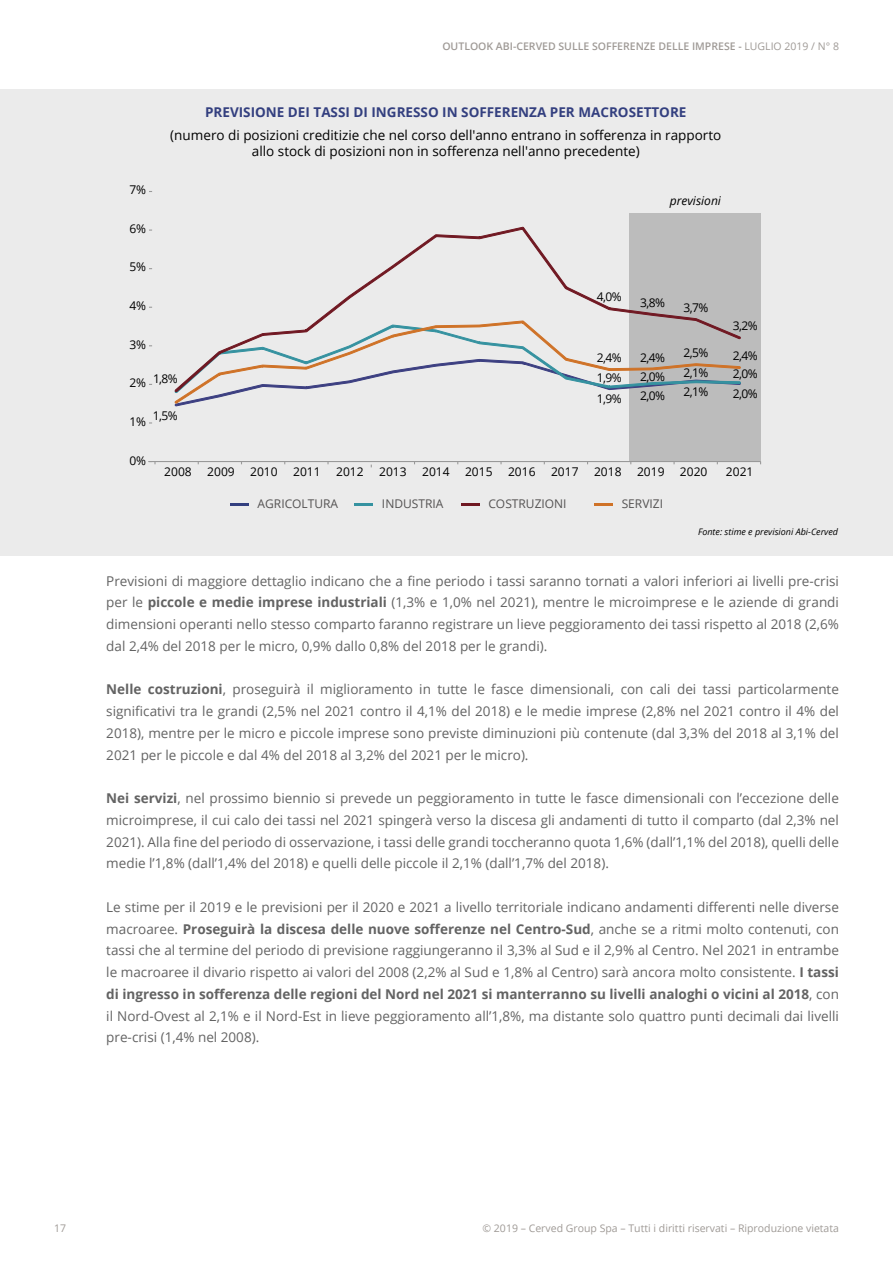
<style>
.page{position:relative;width:893px;height:1263px;background:#fff}
.page>*{position:absolute;margin:0;border:0;box-sizing:border-box;transform-origin:0 0}
.t1{font:13.5px/21.8px "Open Sans";color:#636363;text-align:justify}
.t2{font:13.5px/16.2px "Open Sans";color:#000;text-align:center}
.t3{font:700 13.5px "Open Sans";color:#333f7f}
.t4{font:12px "Open Sans";color:#000}
.t5{font:12px "Open Sans";color:#545252}
.t6{font:italic 12px "Open Sans";color:#000}
.t7{font:10.5px "Open Sans";color:#9f9a96}
.t8{font:600 10.5px "Open Sans";color:#9f9a96}
.t9{font:italic 9px "Open Sans";color:#000}
.s1{font-weight:400}
.s2{font-weight:700}
</style>
<div class="page">
<div style="left:0;top:89px;width:893px;height:467px;background:#ebebeb"></div>
<div style="left:630px;top:213px;width:131px;height:249px;background:#bcbcbc"></div>
<svg style="left:318px;top:226px;width:383px;height:94px"></svg>
<svg style="left:174px;top:320px;width:567px;height:84px"></svg>
<hr style="left:148px;top:461px;width:613px;height:1px;background:#999">
<svg style="left:230px;top:503px;width:19px;height:2px"></svg>
<svg style="left:354px;top:503px;width:19px;height:2px"></svg>
<svg style="left:461px;top:503px;width:19px;height:2px"></svg>
<svg style="left:594px;top:503px;width:19px;height:2px"></svg>
<p class="t8" style="left:442px;top:39px;width:398px">OUTLOOK ABI-CERVED SULLE SOFFERENZE DELLE IMPRESE - <span class="s1">LUGLIO 2019 / N° 8</span></p>
<p class="t4" style="left:129px;top:181px;width:18px">7%</p>
<p class="t4" style="left:129px;top:220px;width:18px">6%</p>
<p class="t3" style="left:205px;top:103px;width:483px">PREVISIONE DEI TASSI DI INGRESSO IN SOFFERENZA PER MACROSETTORE</p>
<p class="t2" style="left:170px;top:127px;width:553px">(numero di posizioni creditizie che nel corso dell'anno entrano in sofferenza in rapporto allo stock di posizioni non in sofferenza nell'anno precedente)</p>
<p class="t6" style="left:670px;top:192px;width:53px">previsioni</p>
<p class="t4" style="left:129px;top:259px;width:18px">5%</p>
<p class="t4" style="left:129px;top:297px;width:18px">4%</p>
<p class="t4" style="left:129px;top:336px;width:18px">3%</p>
<p class="t4" style="left:129px;top:375px;width:18px">2%</p>
<p class="t4" style="left:129px;top:413px;width:18px">1%</p>
<p class="t4" style="left:597px;top:288px;width:26px">4,0%</p>
<p class="t4" style="left:640px;top:294px;width:26px">3,8%</p>
<p class="t4" style="left:683px;top:299px;width:26px">3,7%</p>
<p class="t4" style="left:733px;top:317px;width:26px">3,2%</p>
<p class="t4" style="left:597px;top:349px;width:26px">2,4%</p>
<p class="t4" style="left:640px;top:349px;width:26px">2,4%</p>
<p class="t4" style="left:683px;top:344px;width:26px">2,5%</p>
<p class="t4" style="left:733px;top:347px;width:26px">2,4%</p>
<p class="t4" style="left:153px;top:370px;width:26px">1,8%</p>
<p class="t4" style="left:597px;top:370px;width:26px">1,9%</p>
<p class="t4" style="left:640px;top:368px;width:26px">2,0%</p>
<p class="t4" style="left:683px;top:364px;width:26px">2,1%</p>
<p class="t4" style="left:733px;top:366px;width:26px">2,0%</p>
<p class="t4" style="left:153px;top:407px;width:26px">1,5%</p>
<p class="t4" style="left:597px;top:391px;width:26px">1,9%</p>
<p class="t4" style="left:640px;top:387px;width:26px">2,0%</p>
<p class="t4" style="left:683px;top:383px;width:26px">2,1%</p>
<p class="t4" style="left:733px;top:386px;width:26px">2,0%</p>
<p class="t4" style="left:129px;top:452px;width:18px">0%</p>
<p class="t4" style="left:164px;top:464px;width:29px">2008</p>
<p class="t4" style="left:207px;top:464px;width:29px">2009</p>
<p class="t4" style="left:250px;top:464px;width:29px">2010</p>
<p class="t4" style="left:293px;top:464px;width:29px">2011</p>
<p class="t4" style="left:336px;top:464px;width:29px">2012</p>
<p class="t4" style="left:379px;top:464px;width:29px">2013</p>
<p class="t4" style="left:422px;top:464px;width:29px">2014</p>
<p class="t4" style="left:465px;top:464px;width:29px">2015</p>
<p class="t4" style="left:508px;top:464px;width:29px">2016</p>
<p class="t4" style="left:551px;top:464px;width:29px">2017</p>
<p class="t4" style="left:594px;top:464px;width:29px">2018</p>
<p class="t4" style="left:637px;top:464px;width:29px">2019</p>
<p class="t4" style="left:680px;top:464px;width:29px">2020</p>
<p class="t4" style="left:726px;top:464px;width:29px">2021</p>
<p class="t5" style="left:258px;top:495px;width:82px">AGRICOLTURA</p>
<p class="t5" style="left:382px;top:495px;width:63px">INDUSTRIA</p>
<p class="t5" style="left:488px;top:495px;width:80px">COSTRUZIONI</p>
<p class="t5" style="left:622px;top:495px;width:43px">SERVIZI</p>
<p class="t9" style="left:698px;top:526px;width:141px">Fonte: stime e previsioni Abi-Cerved</p>
<p class="t1" style="left:106px;top:569px;width:734px">Previsioni di maggiore dettaglio indicano che a fine periodo i tassi saranno tornati a valori inferiori ai livelli pre-crisi per le <span class="s2">piccole e medie imprese industriali</span> (1,3% e 1,0% nel 2021), mentre le microimprese e le aziende di grandi dimensioni operanti nello stesso comparto faranno registrare un lieve peggioramento dei tassi rispetto al 2018 (2,6% dal 2,4% del 2018 per le micro, 0,9% dallo 0,8% del 2018 per le grandi).</p>
<p class="t1" style="left:106px;top:678px;width:734px"><span class="s2">Nelle costruzioni</span>, proseguirà il miglioramento in tutte le fasce dimensionali, con cali dei tassi particolarmente significativi tra le grandi (2,5% nel 2021 contro il 4,1% del 2018) e le medie imprese (2,8% nel 2021 contro il 4% del 2018), mentre per le micro e piccole imprese sono previste diminuzioni più contenute (dal 3,3% del 2018 al 3,1% del 2021 per le piccole e dal 4% del 2018 al 3,2% del 2021 per le micro).</p>
<p class="t1" style="left:106px;top:787px;width:734px"><span class="s2">Nei servizi</span>, nel prossimo biennio si prevede un peggioramento in tutte le fasce dimensionali con l’eccezione delle microimprese, il cui calo dei tassi nel 2021 spingerà verso la discesa gli andamenti di tutto il comparto (dal 2,3% nel 2021). Alla fine del periodo di osservazione, i tassi delle grandi toccheranno quota 1,6% (dall’1,1% del 2018), quelli delle medie l’1,8% (dall’1,4% del 2018) e quelli delle piccole il 2,1% (dall’1,7% del 2018).</p>
<p class="t1" style="left:106px;top:896px;width:734px">Le stime per il 2019 e le previsioni per il 2020 e 2021 a livello territoriale indicano andamenti differenti nelle diverse macroaree. <span class="s2">Proseguirà la discesa delle nuove sofferenze nel Centro-Sud</span>, anche se a ritmi molto contenuti, con tassi che al termine del periodo di previsione raggiungeranno il 3,3% al Sud e il 2,9% al Centro. Nel 2021 in entrambe le macroaree il divario rispetto ai valori del 2008 (2,2% al Sud e 1,8% al Centro) sarà ancora molto consistente. <span class="s2">I tassi di ingresso in sofferenza delle regioni del Nord nel 2021 si manterranno su livelli analoghi o vicini al 2018</span>, con il Nord-Ovest al 2,1% e il Nord-Est in lieve peggioramento all’1,8%, ma distante solo quattro punti decimali dai livelli pre-crisi (1,4% nel 2008).</p>
<p class="t7" style="left:54px;top:1221px;width:14px">17</p>
<p class="t7" style="left:482px;top:1221px;width:358px">© 2019 – Cerved Group Spa – Tutti i diritti riservati – Riproduzione vietata</p>
</div>
